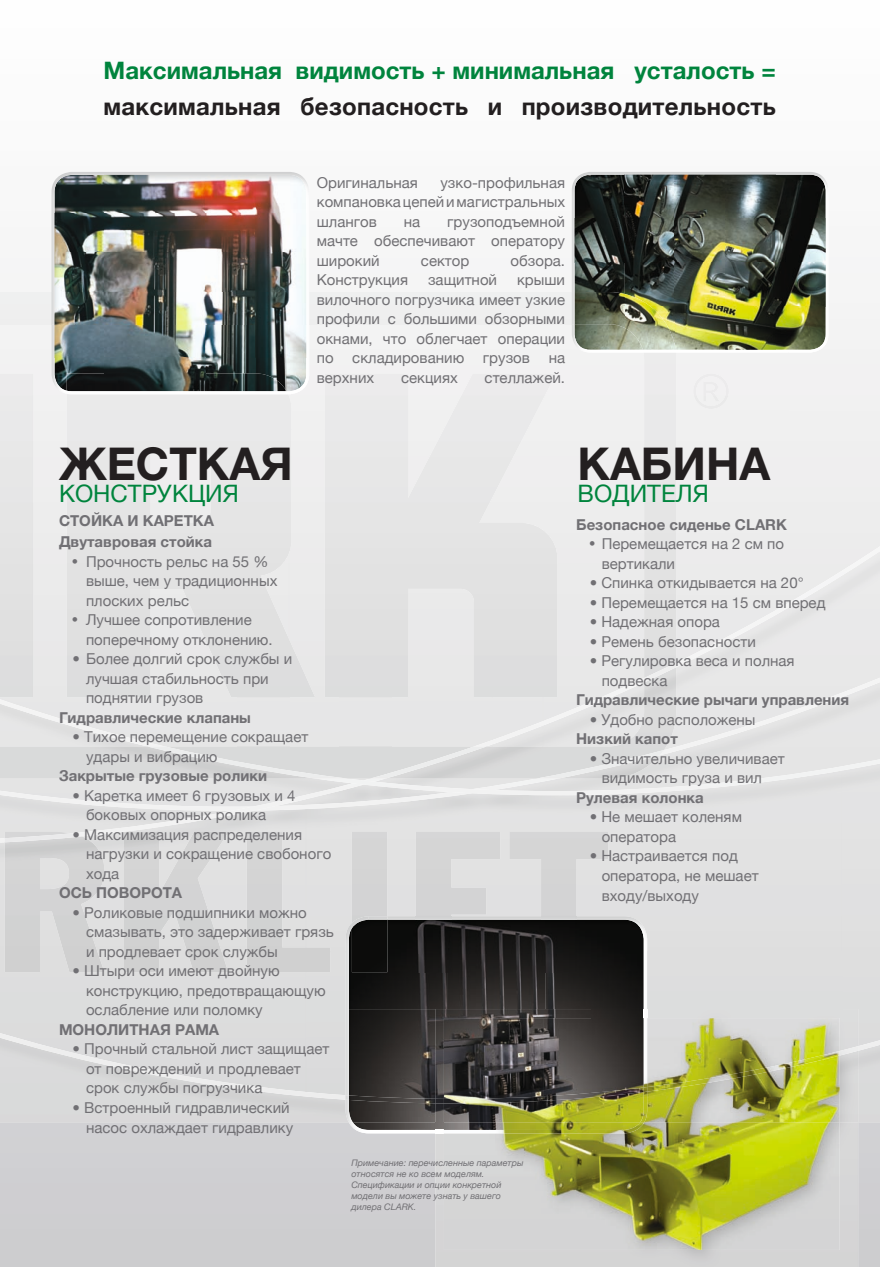
<style>
.page{position:relative;width:880px;height:1267px;background:#fff}
.page>*{position:absolute;margin:0;border:0;box-sizing:border-box;transform-origin:0 0}
.t1{font:700 45px "Helvetica Neue";color:#231f20}
.t2{font:700 24px/36px "Helvetica Neue";letter-spacing:.01em;color:#00843d}
.t3{font:24px "Helvetica Neue";color:#00843d}
.t4{font:15px/19.5px "Helvetica Neue";color:#717074}
.t5{font:700 15px/21px "Helvetica Neue";color:#717074}
.t6{font:italic 9px/10.8px "Helvetica Neue";color:#717074}
.s1{color:#231f20}
.s2{font-family:"Helvetica";font-stretch:condensed}
.s3{font-weight:700}
</style>
<div class="page">
<div style="left:0;top:1122px;width:879px;height:144px;background:#cfced1"></div>
<svg style="left:72px;top:810px;width:572px;height:26px;background:#e1e1e1"></svg>
<svg style="left:0;top:838px;width:5px;height:5px"></svg>
<svg style="left:0;top:1028px;width:879px;height:71px;background:#dadbdb"></svg>
<svg style="left:0;top:536px;width:879px;height:274px;background:#e6e6e7"></svg>
<div style="left:0;top:373px;width:33px;height:324px;background:#e4e4e4"></div>
<img style="left:67px;top:394px;width:248px;height:303px">
<img style="left:324px;top:373px;width:233px;height:324px">
<img style="left:5px;top:832px;width:99px;height:140px">
<img style="left:5px;top:833px;width:77px;height:9px">
<img style="left:124px;top:832px;width:105px;height:140px">
<img style="left:247px;top:832px;width:83px;height:140px">
<div style="left:352px;top:832px;width:35px;height:84px;background:#d4d4d4"></div>
<img style="left:416px;top:832px;width:84px;height:84px">
<img style="left:509px;top:832px;width:99px;height:84px">
<img style="left:623px;top:352px;width:53px;height:310px">
<img style="left:165px;top:743px;width:205px;height:3px">
<div style="left:0;top:746px;width:370px;height:32px;background:#d9dada"></div>
<img style="left:370px;top:662px;width:306px;height:116px">
<img style="left:147px;top:746px;width:201px;height:32px">
<img style="left:51px;top:172px;width:258px;height:222px">
<img style="left:67px;top:390px;width:221px;height:4px">
<img style="left:571px;top:172px;width:257px;height:180px">
<img style="left:571px;top:292px;width:104px;height:60px">
<img style="left:349px;top:919px;width:294px;height:90px">
<img style="left:348px;top:1009px;width:87px;height:124px">
<img style="left:349px;top:1095px;width:86px;height:8px">
<div style="left:352px;top:919px;width:35px;height:53px;background:#0c0c0b"></div>
<img style="left:387px;top:916px;width:260px;height:92px">
<img style="left:345px;top:922px;width:7px;height:173px">
<img style="left:345px;top:1099px;width:7px;height:23px">
<svg style="left:345px;top:1095px;width:4px;height:4px"></svg>
<img style="left:352px;top:916px;width:17px;height:12px">
<div style="left:435px;top:1122px;width:423px;height:144px;background:#d4d4d4"></div>
<div style="left:647px;top:1008px;width:211px;height:38px;background:#dcdddd"></div>
<img style="left:839px;top:1055px;width:19px;height:67px">
<img style="left:839px;top:1046px;width:19px;height:9px">
<img style="left:435px;top:1008px;width:156px;height:45px">
<img style="left:591px;top:1009px;width:52px;height:9px">
<img style="left:435px;top:1053px;width:9px;height:45px">
<img style="left:435px;top:1103px;width:9px;height:19px">
<svg style="left:435px;top:1098px;width:9px;height:5px"></svg>
<svg style="left:435px;top:1122px;width:9px;height:11px"></svg>
<img style="left:444px;top:1122px;width:395px;height:127px">
<img style="left:643px;top:1018px;width:196px;height:68px">
<img style="left:644px;top:1055px;width:195px;height:67px">
<img style="left:647px;top:1050px;width:192px;height:41px">
<img style="left:444px;top:1018px;width:99px;height:69px">
<img style="left:543px;top:1018px;width:100px;height:69px">
<img style="left:444px;top:1103px;width:200px;height:30px">
<img style="left:444px;top:1087px;width:199px;height:16px">
<img style="left:640px;top:1091px;width:7px;height:31px">
<svg style="left:643px;top:1086px;width:4px;height:5px"></svg>
<p class="t2" style="left:104px;top:52px;width:673px">Максимальная видимость + минимальная усталость = <span class="s1">максимальная безопасность и производительность</span></p>
<p class="t4" style="left:317px;top:172px;width:103px">Оригинальная</p>
<p class="t4" style="left:317px;top:172px;width:250px;text-align:justify;text-indent:124px">узко-профильная компановка цепей и магистральных шлангов</p>
<p class="t4" style="left:317px;top:211px;width:250px;text-align:justify;text-indent:130px">грузоподъемной мачте обеспечивают оператору широкий</p>
<p class="t4" style="left:404px;top:211px;width:18px">на</p>
<p class="t4" style="left:421px;top:250px;width:50px">сектор</p>
<p class="t4" style="left:510px;top:250px;width:56px">обзора.</p>
<p class="t4" style="left:317px;top:270px;width:93px">Конструкция</p>
<p class="t4" style="left:428px;top:270px;width:71px">защитной</p>
<p class="t4" style="left:317px;top:270px;width:250px;text-align:justify;text-indent:200px">крыши вилочного погрузчика имеет узкие профили с большими обзорными окнами, что облегчает операции по складированию грузов на верхних</p>
<p class="t4" style="left:401px;top:367px;width:58px">секциях</p>
<p class="t4" style="left:484px;top:367px;width:82px">стеллажей.</p>
<p class="t1" style="left:59px;top:435px;width:235px">ЖЕСТКАЯ</p>
<p class="t3" style="left:59px;top:479px;width:181px">КОНСТРУКЦИЯ</p>
<p class="t5" style="left:59px;top:510px;width:156px">СТОЙКА И КАРЕТКА<br>Двутавровая стойка</p>
<p class="t4" style="left:86px;top:551px;width:193px;text-indent:-14px"><span class="s2">•</span> Прочность рельс на 55 % выше, чем у традиционных плоских рельс</p>
<p class="t4" style="left:86px;top:610px;width:188px;text-indent:-14px"><span class="s2">•</span> Лучшее сопротивление поперечному отклонению.</p>
<p class="t4" style="left:72px;top:649px;width:221px">• Более долгий срок службы и</p>
<p class="t4" style="left:86px;top:668px;width:184px">лучшая стабильность при</p>
<p class="t4" style="left:86px;top:688px;width:119px">поднятии грузов</p>
<p class="t5" style="left:59px;top:706px;width:193px">Гидравлические клапаны</p>
<p class="t4" style="left:72px;top:727px;width:237px">• Тихое перемещение сокращает</p>
<p class="t4" style="left:86px;top:746px;width:133px">удары и вибрацию</p>
<p class="t5" style="left:59px;top:765px;width:209px">Закрытые грузовые ролики</p>
<p class="t4" style="left:86px;top:785px;width:211px;text-indent:-14px">• Каретка имеет 6 грузовых и 4 боковых опорных ролика</p>
<p class="t4" style="left:72px;top:824px;width:231px">• Максимизация распределения</p>
<p class="t4" style="left:86px;top:844px;width:247px">нагрузки и сокращение свобоного</p>
<p class="t4" style="left:86px;top:863px;width:35px">хода</p>
<p class="t5" style="left:59px;top:882px;width:125px">ОСЬ ПОВОРОТА</p>
<p class="t4" style="left:86px;top:902px;width:249px;text-indent:-14px">• Роликовые подшипники можно смазывать, это задерживает грязь и продлевает срок службы</p>
<p class="t4" style="left:72px;top:961px;width:209px">• Штыри оси имеют двойную</p>
<p class="t4" style="left:86px;top:980px;width:241px">конструкцию, предотвращающую</p>
<p class="t4" style="left:86px;top:1000px;width:178px">ослабление или поломку</p>
<p class="t5" style="left:59px;top:1018px;width:162px">МОНОЛИТНАЯ РАМА</p>
<p class="t4" style="left:86px;top:1039px;width:245px;text-indent:-14px">• Прочный стальной лист защищает от повреждений и продлевает срок службы погрузчика</p>
<p class="t4" style="left:72px;top:1097px;width:222px;text-align:right">• Встроенный гидравлический насос охлаждает гидравлику</p>
<p class="t6" style="left:351px;top:1157px;width:173px">Примечание: перечисленные параметры относятся не ко всем моделям.<br>Спецификации и опции конкретной модели вы можете узнать у вашего дилера CLARK.</p>
<p class="t1" style="left:577px;top:435px;width:194px">КАБИНА</p>
<p class="t3" style="left:577px;top:479px;width:133px">ВОДИТЕЛЯ</p>
<p class="t5" style="left:576px;top:513px;width:212px">Безопасное сиденье CLARK</p>
<p class="t4" style="left:601px;top:534px;width:184px;text-indent:-12px"><span class="s2">•</span> Перемещается на 2 см по вертикали</p>
<p class="t4" style="left:589px;top:573px;width:215px">• Cпинка откидывается на 20°</p>
<p class="t4" style="left:589px;top:592px;width:237px">• Перемещается на 15 см вперед</p>
<p class="t4" style="left:589px;top:612px;width:132px">• Надежная опора</p>
<p class="t4" style="left:589px;top:631px;width:168px">• Ремень безопасности</p>
<p class="t4" style="left:589px;top:651px;width:206px">• Регулировка веса и полная</p>
<p class="t4" style="left:601px;top:670px;width:67px">подвеска</p>
<p class="t5" style="left:576px;top:689px;width:274px">Гидравлические рычаги управления</p>
<p class="t4" style="left:576px;top:709px;width:181px;text-indent:14px">• Удобно расположены<br><span class="s3">Низкий капот</span></p>
<p class="t4" style="left:589px;top:748px;width:196px">• Значительно увеличивает</p>
<p class="t4" style="left:601px;top:768px;width:162px">видимость груза и вил</p>
<p class="t5" style="left:576px;top:786px;width:129px">Рулевая колонка</p>
<p class="t4" style="left:601px;top:807px;width:142px;text-indent:-12px">• Не мешает коленям оператора</p>
<p class="t4" style="left:601px;top:846px;width:158px;text-indent:-12px">• Настраивается под оператора, не мешает входу/выходу</p>
</div>
